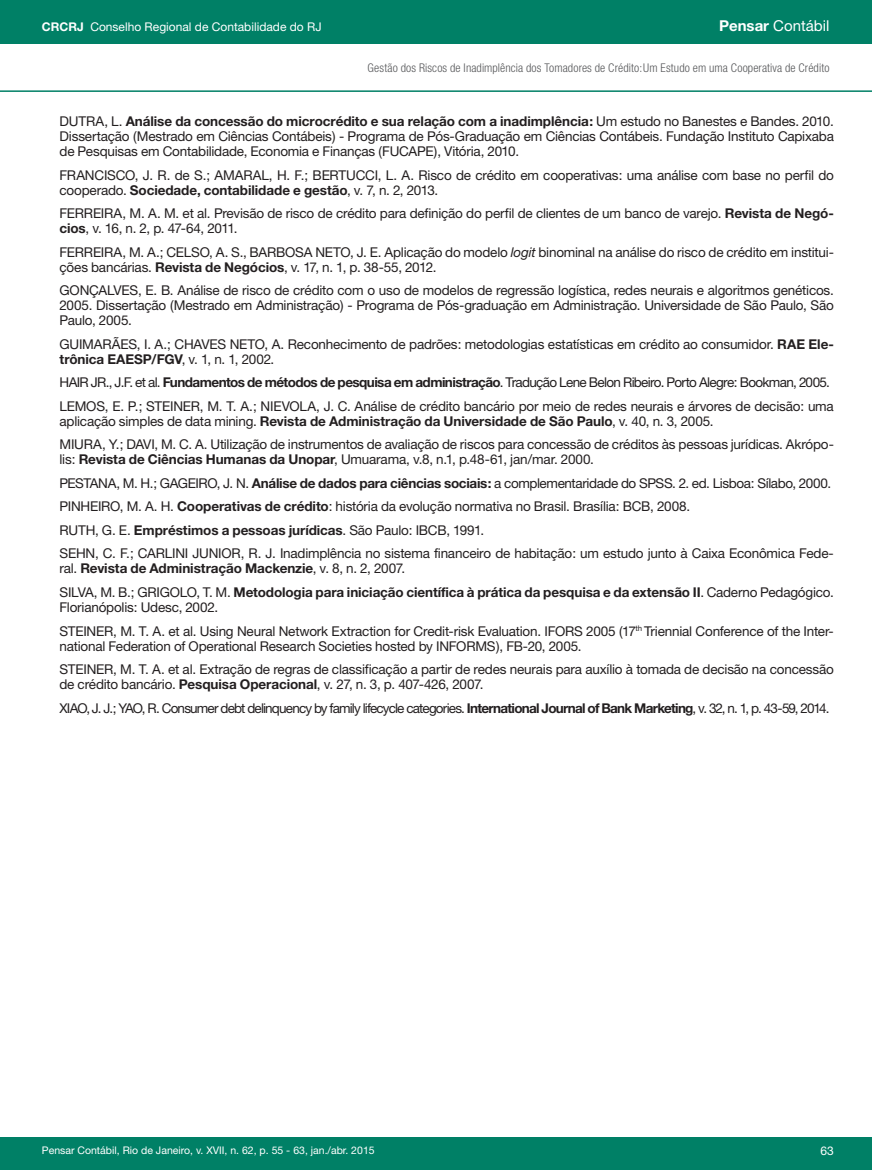
<style>
.page{position:relative;width:872px;height:1170px;background:#fff}
.page>*{position:absolute;margin:0;border:0;box-sizing:border-box;transform-origin:0 0}
.t1{font:15px "Helvetica Neue";color:#fff}
.t2{font:13.5px/15px "Helvetica Neue";letter-spacing:-.015em;color:#231f20}
.t3{font:13.5px/23.5px "Helvetica Neue";letter-spacing:-.06em;color:#231f20}
.t4{font:700 13.5px/23.5px "Helvetica Neue";letter-spacing:-.005em;color:#231f20}
.t5{font:300 condensed 12px "Helvetica Neue";letter-spacing:.01em;color:#57585a}
.t6{font:12px "Helvetica Neue";color:#fff}
.t7{font:10.5px "Helvetica Neue";color:#fff}
.s1{font-weight:700}
.s2{font-style:italic}
.s3{font-weight:400}
</style>
<div class="page">
<div style="left:0;top:0;width:872px;height:44px;background:#008066"></div>
<hr style="left:0;top:90px;width:872px;height:2px;background:#008066">
<div style="left:0;top:1137px;width:872px;height:32px;background:#008066"></div>
<p class="t6" style="left:42px;top:20px;width:281px"><span class="s1">CRCRJ</span> Conselho Regional de Contabilidade do RJ</p>
<p class="t1" style="left:719px;top:17px;width:112px"><span class="s1">Pensar</span> Contábil</p>
<p class="t5" style="left:367px;top:61px;width:463px">Gestão dos Riscos de Inadimplência dos Tomadores de Crédito:Um Estudo em uma Cooperativa de Crédito</p>
<p class="t2" style="left:60px;top:114px;width:776px;text-align:justify">DUTRA, L. <span class="s1">Análise da concessão do microcrédito e sua relação com a inadimplência:</span> Um estudo no Banestes e Bandes. 2010.<br>Dissertação (Mestrado em Ciências Contábeis) - Programa de Pós-Graduação em Ciências Contábeis. Fundação Instituto Capixaba de Pesquisas em Contabilidade, Economia e Finanças (FUCAPE), Vitória, 2010.</p>
<p class="t2" style="left:60px;top:167px;width:776px">FRANCISCO, J. R. de S.; AMARAL, H. F.; BERTUCCI, L. A. Risco de crédito em cooperativas: uma análise com base no perfil do cooperado. <span class="s1">Sociedade, contabilidade e gestão</span>, v. 7, n. 2, 2013.</p>
<p class="t2" style="left:60px;top:206px;width:776px">FERREIRA, M. A. M. et al. Previsão de risco de crédito para definição do perfil de clientes de um banco de varejo. <span class="s1">Revista de Negó&shy;cios</span>, v. 16, n. 2, p. 47-64, 2011.</p>
<p class="t2" style="left:60px;top:244px;width:776px">FERREIRA, M. A.; CELSO, A. S., BARBOSA NETO, J. E. Aplicação do modelo <span class="s2">logit</span> binominal na análise do risco de crédito em institui&shy;ções bancárias. <span class="s1">Revista de Negócios</span>, v. 17, n. 1, p. 38-55, 2012.</p>
<p class="t2" style="left:60px;top:283px;width:776px;text-align:justify">GONÇALVES, E. B. Análise de risco de crédito com o uso de modelos de regressão logística, redes neurais e algoritmos genéticos.<br>2005. Dissertação (Mestrado em Administração) - Programa de Pós-graduação em Administração. Universidade de São Paulo, São Paulo, 2005.</p>
<p class="t2" style="left:60px;top:336px;width:776px">GUIMARÃES, I. A.; CHAVES NETO, A. Reconhecimento de padrões: metodologias estatísticas em crédito ao consumidor. <span class="s1">RAE Ele&shy;trônica EAESP/FGV</span>, v. 1, n. 1, 2002.</p>
<p class="t2" style="left:60px;top:370px;width:776px;line-height:23.5px">HAIR JR., J.F. et al. <span class="s1">Fundamentos de métodos de pesquisa em administração</span>. Tradução Lene Belon Ribeiro. Porto Alegre: Bookman, 2005.<br>LEMOS, E. P.; STEINER, M. T. A.; NIEVOLA, J. C. Análise de crédito bancário por meio de redes neurais e árvores de decisão: uma</p>
<p class="t2" style="left:60px;top:409px;width:776px;line-height:23.5px">aplicação simples de data mining. <span class="s1">Revista de Administração da Universidade de São Paulo</span>, v. 40, n. 3, 2005.<br>MIURA, Y.; DAVI, M. C. A. Utilização de instrumentos de avaliação de riscos para concessão de créditos às pessoas jurídicas. Akrópo-</p>
<p class="t2" style="left:60px;top:447px;width:776px;line-height:23.5px">lis: <span class="s1">Revista de Ciências Humanas da Unopar</span>, Umuarama, v.8, n.1, p.48-61, jan/mar. 2000.<br>PESTANA, M. H.; GAGEIRO, J. N. <span class="s1">Análise de dados para ciências sociais:</span> a complementaridade do SPSS. 2. ed. Lisboa: Sílabo, 2000.<br>PINHEIRO, M. A. H. <span class="s1">Cooperativas de crédito</span>: história da evolução normativa no Brasil. Brasília: BCB, 2008.<br>RUTH, G. E. <span class="s1">Empréstimos a pessoas jurídicas</span>. São Paulo: IBCB, 1991.<br>SEHN, C. F.; CARLINI JUNIOR, R. J. Inadimplência no sistema financeiro de habitação: um estudo junto à Caixa Econômica Fede-</p>
<p class="t4" style="left:60px;top:556px;width:776px"><span class="s3">ral.</span> Revista de Administração Mackenzie<span class="s3">, v. 8, n. 2, 2007.<br>SILVA, M. B.; GRIGOLO, T. M.</span> Metodologia para iniciação científica à prática da pesquisa e da extensão II<span class="s3">. Caderno Pedagógico.</span></p>
<p class="t2" style="left:60px;top:595px;width:776px;line-height:23.5px">Florianópolis: Udesc, 2002.<br>STEINER, M. T. A. et al. Using Neural Network Extraction for Credit-risk Evaluation. IFORS 2005 (17<sup>th</sup> Triennial Conference of the Inter-</p>
<p class="t2" style="left:60px;top:633px;width:776px;line-height:23.5px">national Federation of Operational Research Societies hosted by INFORMS), FB-20, 2005.<br>STEINER, M. T. A. et al. Extração de regras de classificação a partir de redes neurais para auxílio à tomada de decisão na concessão</p>
<p class="t3" style="left:60px;top:672px;width:771px">de crédito bancário. <span class="s1">Pesquisa Operacional</span>, v. 27, n. 3, p. 407-426, 2007.<br>XIAO, J. J.; YAO, R. Consumer debt delinquency by family lifecycle categories. <span class="s1">International Journal of Bank Marketing</span>, v. 32, n. 1, p. 43-59, 2014.</p>
<p class="t7" style="left:42px;top:1144px;width:334px">Pensar Contábil, Rio de Janeiro, v. XVII, n. 62, p. 55 - 63, jan./abr. 2015</p>
<p class="t6" style="left:820px;top:1143px;width:15px">63</p>
</div>
